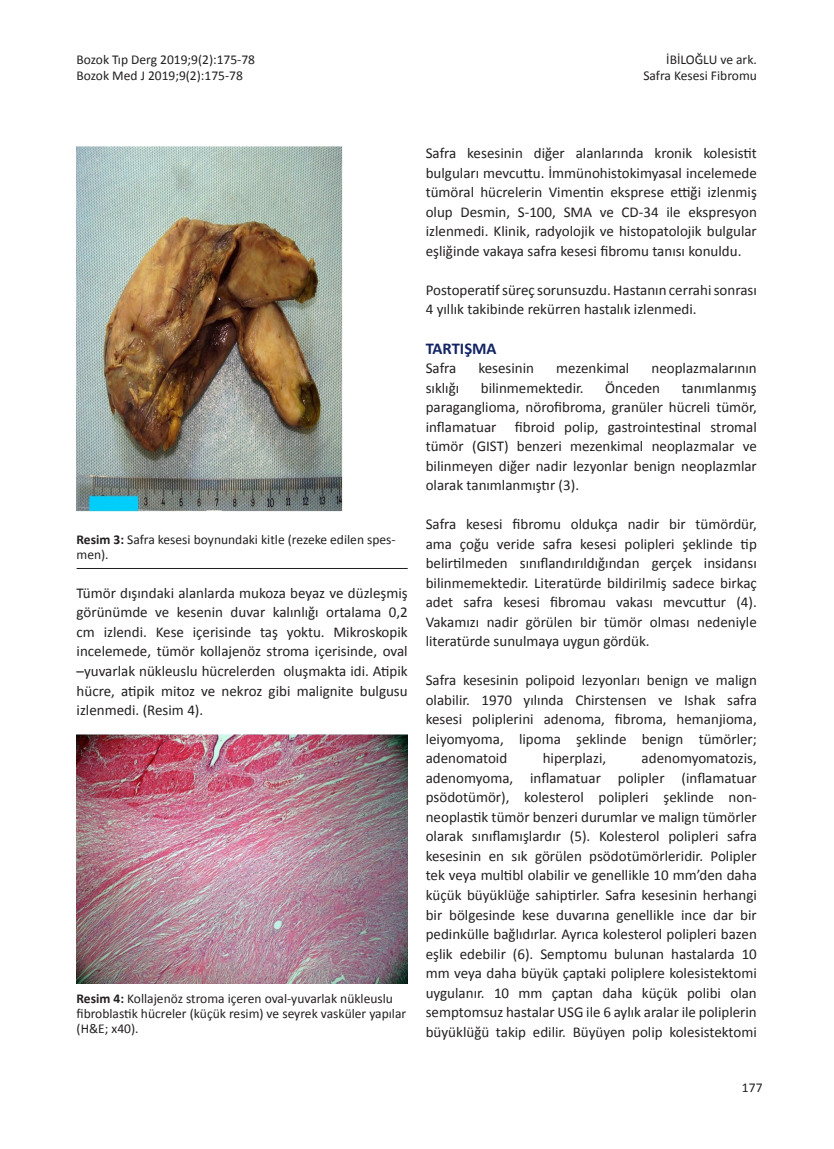
<style>
.page{position:relative;width:834px;height:1149px;background:#fff}
.page>*{position:absolute;margin:0;border:0;box-sizing:border-box;transform-origin:0 0}
.BAŞLIK{font:700 16.5px "Calibri";color:#122463}
.t1{font:15px/19.5px "Calibri";color:#231f20;text-align:justify}
.TABLO{font:13.5px/15px "Calibri";color:#231f20}
.s1{font-weight:700}
</style>
<div class="page">
<img style="left:77px;top:147px;width:265px;height:365px">
<img style="left:77px;top:734px;width:330px;height:249px">
<hr style="left:77px;top:568px;width:330px;height:1px;background:#231f20">
<p class="TABLO" style="left:77px;top:52px;width:180px">Bozok Tıp Derg 2019;9(2):175-78</p>
<p class="TABLO" style="left:77px;top:68px;width:168px">Bozok Med J 2019;9(2):175-78</p>
<p class="TABLO" style="left:666px;top:52px;width:92px">İBİLOĞLU ve ark.</p>
<p class="TABLO" style="left:643px;top:68px;width:115px">Safra Kesesi Fibromu</p>
<p class="TABLO" style="left:77px;top:531px;width:320px"><span class="s1">Resim 3:</span> Safra kesesi boynundaki kitle (rezeke edilen spes&shy;men).</p>
<p class="t1" style="left:77px;top:582px;width:332px">Tümör dışındaki alanlarda mukoza beyaz ve düzleşmiş görünümde ve kesenin duvar kalınlığı ortalama 0,2 cm izlendi. Kese içerisinde taş yoktu. Mikroskopik incelemede, tümör kollajenöz stroma içerisinde, oval –yuvarlak nükleuslu hücrelerden oluşmakta idi. Atipik hücre, atipik mitoz ve nekroz gibi malignite bulgusu izlenmedi. (Resim 4).</p>
<p class="TABLO" style="left:77px;top:990px;width:331px"><span class="s1">Resim 4:</span> Kollajenöz stroma içeren oval-yuvarlak nükleuslu fibroblastik hücreler (küçük resim) ve seyrek vasküler yapılar (H&amp;E; x40).</p>
<p class="t1" style="left:425px;top:143px;width:332px">Safra kesesinin diğer alanlarında kronik kolesistit bulguları mevcuttu. İmmünohistokimyasal incelemede tümöral hücrelerin Vimentin eksprese ettiği izlenmiş olup Desmin, S-100, SMA ve CD-34 ile ekspresyon izlenmedi. Klinik, radyolojik ve histopatolojik bulgular eşliğinde vakaya safra kesesi fibromu tanısı konuldu.</p>
<p class="t1" style="left:425px;top:279px;width:332px">Postoperatif süreç sorunsuzdu. Hastanın cerrahi sonrası<br>4 yıllık takibinde rekürren hastalık izlenmedi.</p>
<p class="BAŞLIK" style="left:425px;top:338px;width:72px">TARTIŞMA</p>
<p class="t1" style="left:425px;top:357px;width:32px">Safra</p>
<p class="t1" style="left:478px;top:357px;width:57px">kesesinin</p>
<p class="t1" style="left:556px;top:357px;width:75px">mezenkimal</p>
<p class="t1" style="left:651px;top:357px;width:107px">neoplazmalarının</p>
<p class="t1" style="left:425px;top:377px;width:35px">sıklığı</p>
<p class="t1" style="left:480px;top:377px;width:104px">bilinmemektedir.</p>
<p class="t1" style="left:605px;top:377px;width:56px">Önceden</p>
<p class="t1" style="left:425px;top:377px;width:332px;text-indent:256px">tanımlanmış paraganglioma, nörofibroma, granüler hücreli tümör, inflamatuar fibroid polip, gastrointestinal stromal tümör (GIST) benzeri mezenkimal neoplazmalar ve bilinmeyen diğer nadir lezyonlar benign neoplazmlar olarak tanımlanmıştır (3).</p>
<p class="t1" style="left:425px;top:513px;width:332px">Safra kesesi fibromu oldukça nadir bir tümördür, ama çoğu veride safra kesesi polipleri şeklinde tip belirtilmeden sınıflandırıldığından gerçek insidansı bilinmemektedir. Literatürde bildirilmiş sadece birkaç adet safra kesesi fibromau vakası mevcuttur (4).<br>Vakamızı nadir görülen bir tümör olması nedeniyle literatürde sunulmaya uygun gördük.</p>
<p class="t1" style="left:425px;top:669px;width:332px">Safra kesesinin polipoid lezyonları benign ve malign olabilir. 1970 yılında Chirstensen ve Ishak safra kesesi poliplerini adenoma, fibroma, hemanjioma, leiyomyoma, lipoma şeklinde benign tümörler; adenomatoid</p>
<p class="t1" style="left:542px;top:747px;width:65px">hiperplazi,</p>
<p class="t1" style="left:425px;top:747px;width:332px;text-indent:216px">adenomyomatozis, adenomyoma, inflamatuar polipler (inflamatuar psödotümör), kolesterol polipleri şeklinde non&shy;neoplastik tümör benzeri durumlar ve malign tümörler olarak sınıflamışlardır (5). Kolesterol polipleri safra kesesinin en sık görülen psödotümörleridir. Polipler tek veya multibl olabilir ve genellikle 10 mm’den daha küçük büyüklüğe sahiptirler. Safra kesesinin herhangi bir bölgesinde kese duvarına genellikle ince dar bir pedinkülle bağlıdırlar. Ayrıca kolesterol polipleri bazen eşlik edebilir (6). Semptomu bulunan hastalarda 10 mm veya daha büyük çaptaki poliplere kolesistektomi uygulanır. 10 mm çaptan daha küçük polibi olan semptomsuz hastalar USG ile 6 aylık aralar ile poliplerin büyüklüğü takip edilir. Büyüyen polip kolesistektomi</p>
<p class="TABLO" style="left:741px;top:1079px;width:22px">177</p>
</div>
